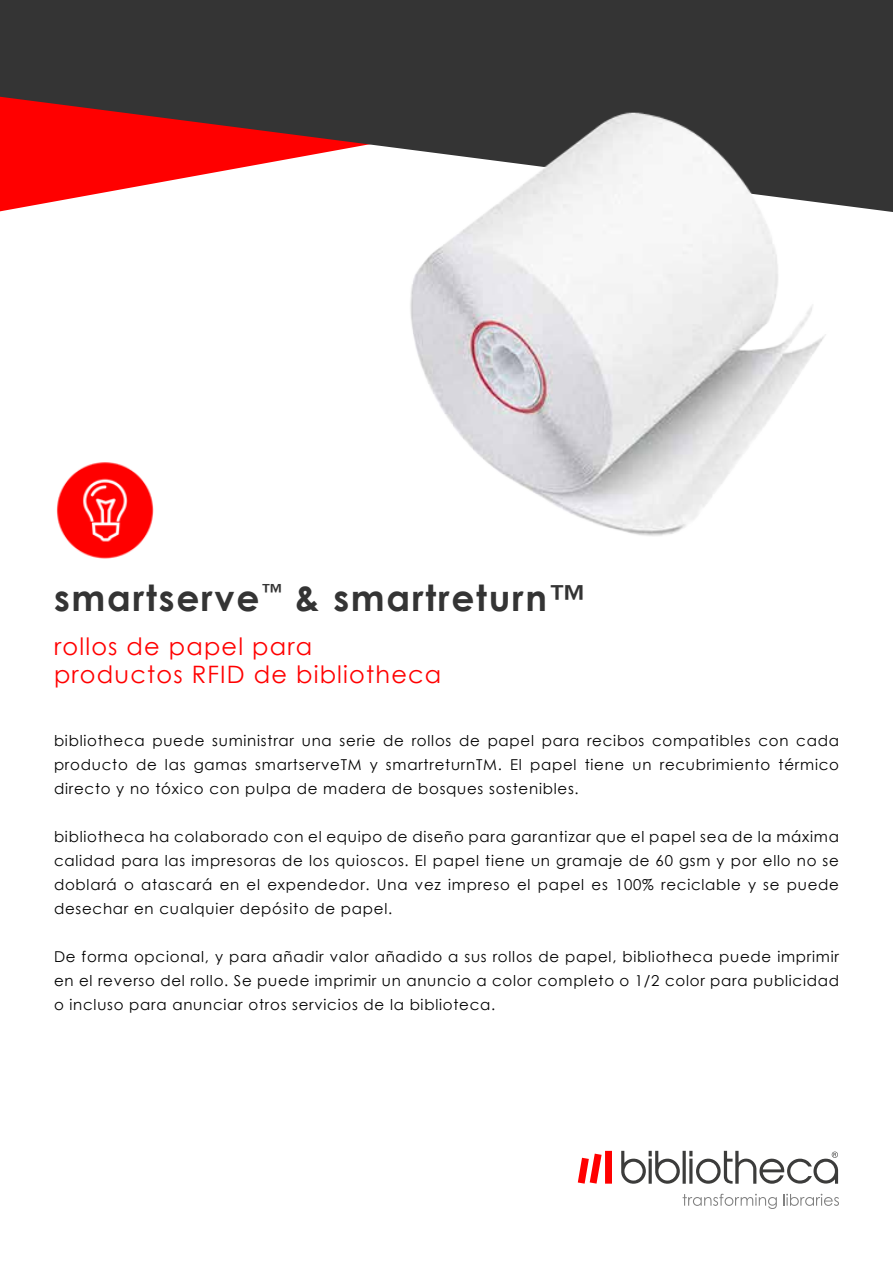
<style>
.page{position:relative;width:893px;height:1263px;background:#fff}
.page>*{position:absolute;margin:0;border:0;box-sizing:border-box;transform-origin:0 0}
.t1{font:700 36px "Century Gothic";letter-spacing:.05em;color:#343434}
.t2{font:24px/28.8px "Century Gothic";letter-spacing:.05em;color:#f00}
.t3{font:15px/24px "Century Gothic";letter-spacing:.05em;color:#000;text-align:justify}
</style>
<div class="page">
<svg style="left:0;top:0;width:893px;height:212px;background:#6c4242"></svg>
<img style="left:56px;top:462px;width:98px;height:97px">
<img style="left:395px;top:74px;width:449px;height:462px">
<svg style="left:683px;top:1194px;width:94px;height:15px"></svg>
<svg style="left:783px;top:1194px;width:56px;height:12px"></svg>
<svg style="left:621px;top:1151px;width:59px;height:33px"></svg>
<hr style="left:683px;top:1151px;width:3px;height:33px;background:#3c3c3b">
<svg style="left:689px;top:1151px;width:149px;height:33px"></svg>
<svg style="left:578px;top:1151px;width:34px;height:33px"></svg>
<h1 class="t1" style="left:54px;top:571px;width:532px">smartserve<sup>™</sup> &amp; smartreturn™</h1>
<h2 class="t2" style="left:54px;top:631px;width:389px">rollos de papel para productos RFID de bibliotheca</h2>
<p class="t3" style="left:54px;top:728px;width:787px">bibliotheca puede suministrar una serie de rollos de papel para recibos compatibles con cada producto de las gamas smartserveTM y smartreturnTM. El papel tiene un recubrimiento térmico directo y no tóxico con pulpa de madera de bosques sostenibles.</p>
<p class="t3" style="left:54px;top:824px;width:786px">bibliotheca ha colaborado con el equipo de diseño para garantizar que el papel sea de la máxima calidad para las impresoras de los quioscos. El papel tiene un gramaje de 60 gsm y por ello no se doblará o atascará en el expendedor. Una vez impreso el papel es 100% reciclable y se puede desechar en cualquier depósito de papel.</p>
<p class="t3" style="left:54px;top:944px;width:786px">De forma opcional, y para añadir valor añadido a sus rollos de papel, bibliotheca puede imprimir en el reverso del rollo. Se puede imprimir un anuncio a color completo o 1/2 color para publicidad o incluso para anunciar otros servicios de la biblioteca.</p>
</div>
